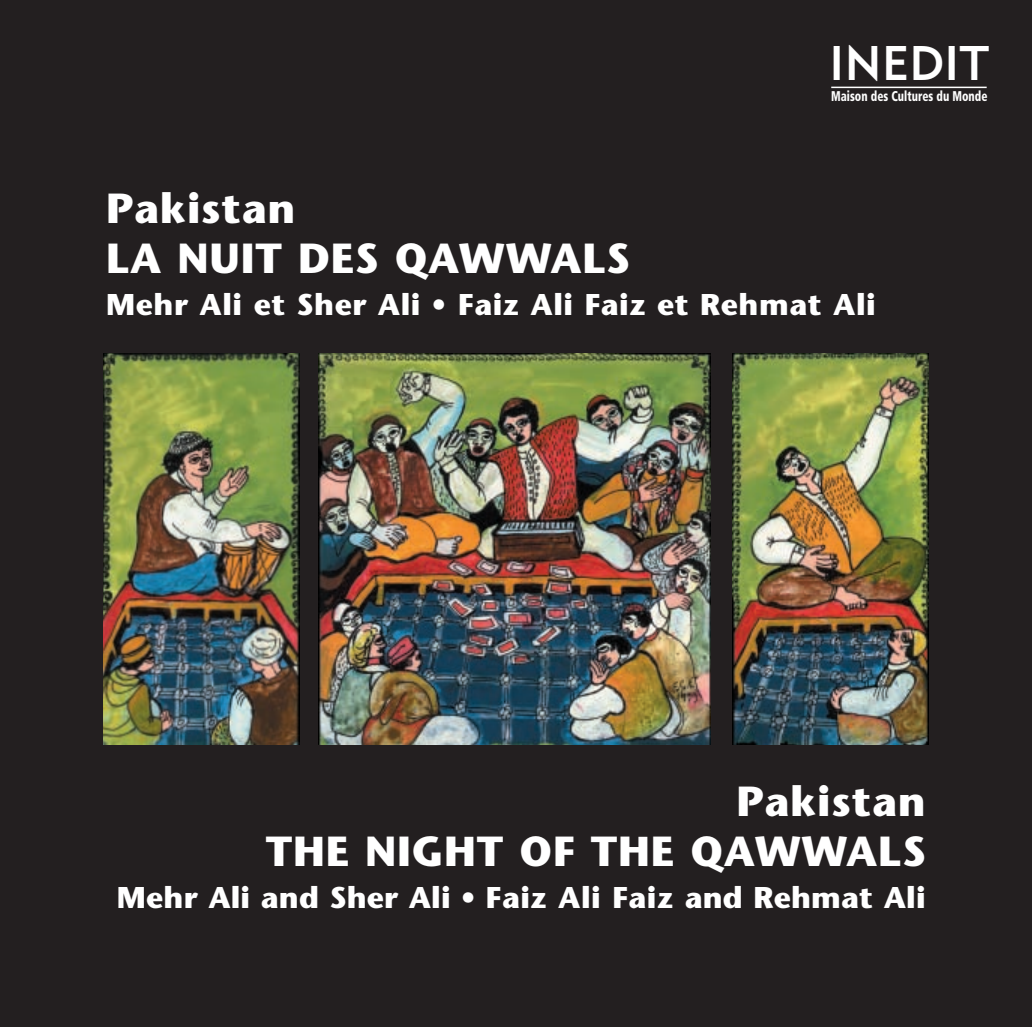
<style>
.page{position:relative;width:1032px;height:1027px;background:#fff}
.page>*{position:absolute;margin:0;border:0;box-sizing:border-box;transform-origin:0 0}
.t1{font:48px "Geometric 415 BT Medium A";letter-spacing:.01em;color:#fff}
.t2{font:700 42px/50.4px "Stone Sans";letter-spacing:.02em;color:#fff}
.t3{font:700 30px "Stone Sans";letter-spacing:.02em;color:#fff}
.t4{font:14.1px "Frutiger 77 Black Cn";color:#fff;scale:.8 1}
</style>
<div class="page">
<img style="left:0;top:0;width:1031px;height:1027px">
<h1 class="t1" style="left:829px;top:46px;width:161px">INEDIT</h1>
<p class="t4" style="left:831px;top:91px;width:197px">Maison des Cultures du Monde</p>
<h2 class="t2" style="left:106px;top:187px;width:525px">Pakistan<br>LA NUIT DES QAWWALS</h2>
<p class="t3" style="left:106px;top:293px;width:771px">Mehr Ali et Sher Ali • Faiz Ali Faiz et Rehmat Ali</p>
<h2 class="t2" style="left:266px;top:780px;width:661px;text-align:right">Pakistan<br>THE NIGHT OF THE QAWWALS</h2>
<p class="t3" style="left:117px;top:886px;width:810px">Mehr Ali and Sher Ali • Faiz Ali Faiz and Rehmat Ali</p>
</div>
